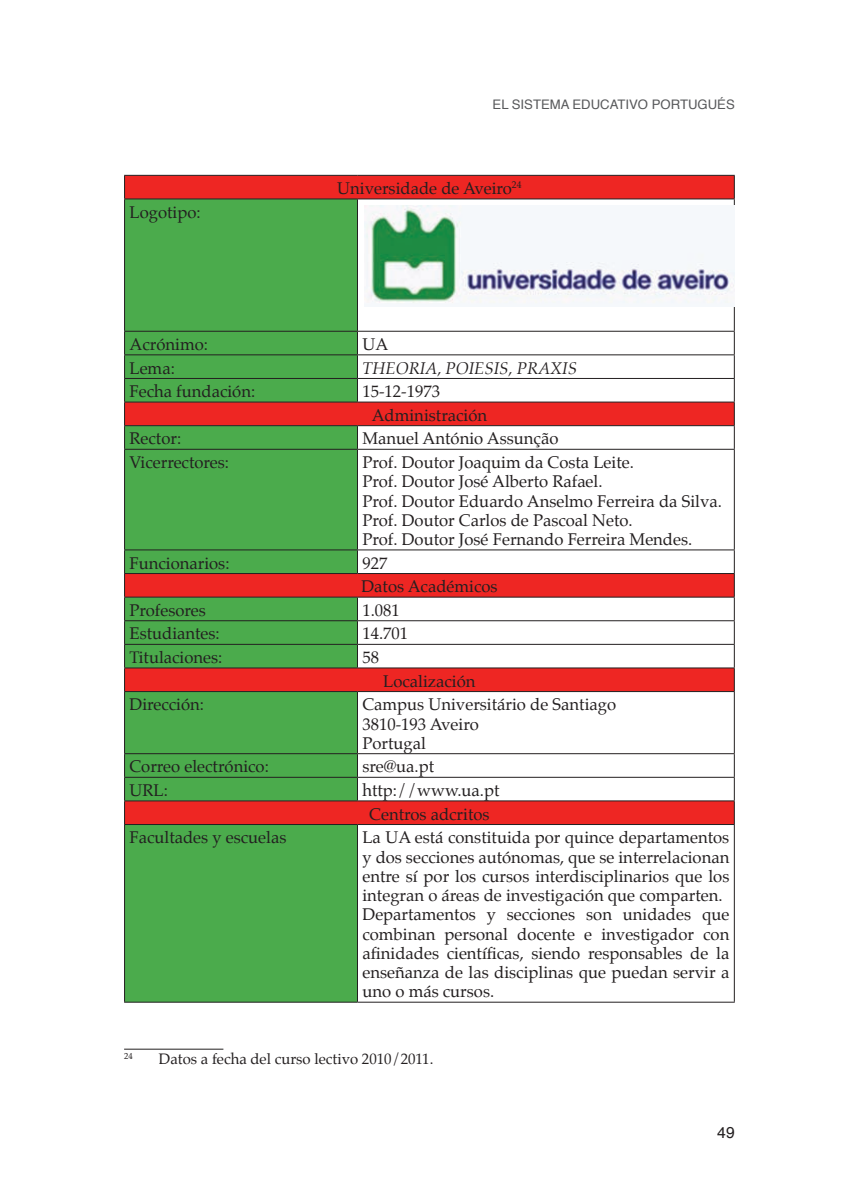
<style>
.page{position:relative;width:844px;height:1191px;background:#fff}
.page>*{position:absolute;margin:0;border:0;box-sizing:border-box;transform-origin:0 0}
.t1{font:16.62px/19.2px "Palatino";color:#231f20}
.t2{font:italic 16.62px "Palatino";color:#231f20}
.t3{font:15.75px "Helvetica";color:#231f20}
.t4{font:14.88px "Palatino";color:#231f20}
.t5{font:13.12px "Helvetica";color:#57585a}
.t6{font:8.58px "Palatino";color:#231f20}
</style>
<div class="page">
<svg style="left:125px;top:176px;width:608px;height:648px"></svg>
<svg style="left:125px;top:199px;width:232px;height:802px;background:#5d9a47"></svg>
<hr style="left:124px;top:175px;width:233px;height:1px;background:#231f20">
<svg style="left:124px;top:176px;width:1px;height:22px"></svg>
<hr style="left:357px;top:175px;width:377px;height:1px;background:#231f20">
<svg style="left:733px;top:176px;width:1px;height:22px"></svg>
<hr style="left:124px;top:198px;width:233px;height:1px;background:#231f20">
<hr style="left:124px;top:199px;width:1px;height:132px;background:#231f20">
<hr style="left:357px;top:198px;width:377px;height:1px;background:#231f20">
<hr style="left:357px;top:199px;width:1px;height:132px;background:#231f20">
<hr style="left:733px;top:199px;width:1px;height:132px;background:#231f20">
<hr style="left:124px;top:331px;width:233px;height:1px;background:#231f20">
<hr style="left:357px;top:331px;width:377px;height:1px;background:#231f20">
<hr style="left:124px;top:354px;width:233px;height:1px;background:#231f20">
<hr style="left:357px;top:354px;width:377px;height:1px;background:#231f20">
<hr style="left:124px;top:378px;width:233px;height:1px;background:#231f20">
<hr style="left:357px;top:378px;width:377px;height:1px;background:#231f20">
<svg style="left:357px;top:332px;width:1px;height:69px"></svg>
<hr style="left:124px;top:425px;width:233px;height:1px;background:#231f20">
<svg style="left:124px;top:332px;width:1px;height:117px"></svg>
<hr style="left:357px;top:425px;width:377px;height:1px;background:#231f20">
<svg style="left:357px;top:426px;width:1px;height:23px"></svg>
<svg style="left:733px;top:332px;width:1px;height:117px"></svg>
<hr style="left:124px;top:449px;width:233px;height:1px;background:#231f20">
<hr style="left:124px;top:450px;width:1px;height:99px;background:#231f20">
<hr style="left:357px;top:449px;width:377px;height:1px;background:#231f20">
<hr style="left:357px;top:450px;width:1px;height:99px;background:#231f20">
<hr style="left:733px;top:450px;width:1px;height:99px;background:#231f20">
<hr style="left:124px;top:549px;width:233px;height:1px;background:#231f20">
<hr style="left:357px;top:549px;width:377px;height:1px;background:#231f20">
<svg style="left:357px;top:550px;width:1px;height:23px"></svg>
<hr style="left:124px;top:596px;width:233px;height:1px;background:#231f20">
<hr style="left:357px;top:596px;width:377px;height:1px;background:#231f20">
<hr style="left:124px;top:620px;width:233px;height:1px;background:#231f20">
<hr style="left:357px;top:620px;width:377px;height:1px;background:#231f20">
<svg style="left:357px;top:597px;width:1px;height:70px"></svg>
<svg style="left:124px;top:550px;width:1px;height:141px"></svg>
<svg style="left:733px;top:550px;width:1px;height:141px"></svg>
<hr style="left:124px;top:691px;width:233px;height:1px;background:#231f20">
<hr style="left:124px;top:692px;width:1px;height:61px;background:#231f20">
<hr style="left:357px;top:691px;width:377px;height:1px;background:#231f20">
<hr style="left:357px;top:692px;width:1px;height:61px;background:#231f20">
<hr style="left:733px;top:692px;width:1px;height:61px;background:#231f20">
<hr style="left:124px;top:753px;width:233px;height:1px;background:#231f20">
<hr style="left:357px;top:753px;width:377px;height:1px;background:#231f20">
<hr style="left:124px;top:777px;width:233px;height:1px;background:#231f20">
<hr style="left:357px;top:777px;width:377px;height:1px;background:#231f20">
<svg style="left:357px;top:754px;width:1px;height:46px"></svg>
<svg style="left:124px;top:754px;width:1px;height:70px"></svg>
<svg style="left:733px;top:754px;width:1px;height:70px"></svg>
<hr style="left:124px;top:824px;width:233px;height:1px;background:#231f20">
<hr style="left:124px;top:825px;width:1px;height:176px;background:#231f20">
<hr style="left:357px;top:824px;width:377px;height:1px;background:#231f20">
<hr style="left:357px;top:825px;width:1px;height:176px;background:#231f20">
<hr style="left:733px;top:825px;width:1px;height:176px;background:#231f20">
<hr style="left:124px;top:1001px;width:233px;height:1px;background:#231f20">
<hr style="left:357px;top:1001px;width:377px;height:1px;background:#231f20">
<hr style="left:124px;top:401px;width:233px;height:1px;background:#231f20">
<hr style="left:357px;top:401px;width:377px;height:1px;background:#231f20">
<hr style="left:124px;top:573px;width:233px;height:1px;background:#231f20">
<hr style="left:357px;top:573px;width:377px;height:1px;background:#231f20">
<hr style="left:124px;top:667px;width:233px;height:1px;background:#231f20">
<hr style="left:357px;top:667px;width:377px;height:1px;background:#231f20">
<hr style="left:124px;top:800px;width:233px;height:1px;background:#231f20">
<hr style="left:357px;top:800px;width:377px;height:1px;background:#231f20">
<hr style="left:124px;top:644px;width:233px;height:1px;background:#231f20">
<hr style="left:357px;top:644px;width:377px;height:1px;background:#231f20">
<img style="left:365px;top:206px;width:369px;height:100px">
<hr style="left:124px;top:1048px;width:99px;height:1px;background:#231f20">
<p class="t5" style="left:492px;top:94px;width:243px">EL SISTEMA EDUCATIVO PORTUGUÉS</p>
<p class="t1" style="left:129px;top:202px;width:73px">Logotipo:</p>
<p class="t1" style="left:337px;top:179px;width:186px">Universidade de Aveiro<sup>24</sup></p>
<p class="t1" style="left:129px;top:334px;width:80px">Acrónimo:</p>
<p class="t1" style="left:362px;top:334px;width:27px">UA</p>
<p class="t1" style="left:129px;top:358px;width:47px">Lema:</p>
<p class="t2" style="left:362px;top:355px;width:216px">THEORIA, POIESIS, PRAXIS</p>
<p class="t1" style="left:129px;top:382px;width:127px">Fecha fundación:</p>
<p class="t1" style="left:371px;top:379px;width:117px;line-height:23.6px;text-indent:-9px">15-12-1973<br>Administración</p>
<p class="t1" style="left:129px;top:429px;width:53px">Rector:</p>
<p class="t1" style="left:362px;top:429px;width:197px">Manuel António Assunção</p>
<p class="t1" style="left:129px;top:452px;width:101px">Vicerrectores:</p>
<p class="t1" style="left:362px;top:452px;width:361px">Prof. Doutor Joaquim da Costa Leite.<br>Prof. Doutor José Alberto Rafael.<br>Prof. Doutor Eduardo Anselmo Ferreira da Silva.<br>Prof. Doutor Carlos de Pascoal Neto.<br>Prof. Doutor José Fernando Ferreira Mendes.</p>
<p class="t1" style="left:129px;top:553px;width:101px">Funcionarios:</p>
<p class="t1" style="left:361px;top:551px;width:138px;line-height:23.6px">927<br>Datos Académicos</p>
<p class="t1" style="left:129px;top:600px;width:78px">Profesores</p>
<p class="t1" style="left:362px;top:600px;width:39px">1.081</p>
<p class="t1" style="left:129px;top:624px;width:92px">Estudiantes:</p>
<p class="t1" style="left:362px;top:624px;width:47px">14.701</p>
<p class="t1" style="left:129px;top:647px;width:94px">Titulaciones:</p>
<p class="t1" style="left:362px;top:647px;width:18px">58</p>
<p class="t1" style="left:383px;top:671px;width:94px">Localización</p>
<p class="t1" style="left:129px;top:695px;width:76px">Dirección:</p>
<p class="t1" style="left:362px;top:695px;width:255px">Campus Universitário de Santiago<br>3810-193 Aveiro<br>Portugal</p>
<p class="t1" style="left:129px;top:757px;width:141px">Correo electrónico:</p>
<p class="t1" style="left:362px;top:757px;width:73px">sre@ua.pt</p>
<p class="t1" style="left:129px;top:780px;width:40px">URL:</p>
<p class="t1" style="left:362px;top:778px;width:138px;line-height:23.6px;text-align:center">http://www.ua.pt<br>Centros adcritos</p>
<p class="t1" style="left:129px;top:828px;width:158px">Facultades y escuelas</p>
<p class="t1" style="left:362px;top:828px;width:368px">La UA está constituida por quince departamentos y dos secciones autónomas, que se interrelacionan entre sí por los cursos interdisciplinarios que los integran o áreas de investigación que comparten.<br>Departamentos y secciones son unidades que combinan personal docente e investigador con afinidades científicas, siendo responsables de la enseñanza de las disciplinas que puedan servir a uno o más cursos.</p>
<p class="t6" style="left:124px;top:1049px;width:10px">24</p>
<p class="t4" style="left:159px;top:1046px;width:276px">Datos a fecha del curso lectivo 2010/2011.</p>
<p class="t3" style="left:717px;top:1120px;width:19px">49</p>
</div>
